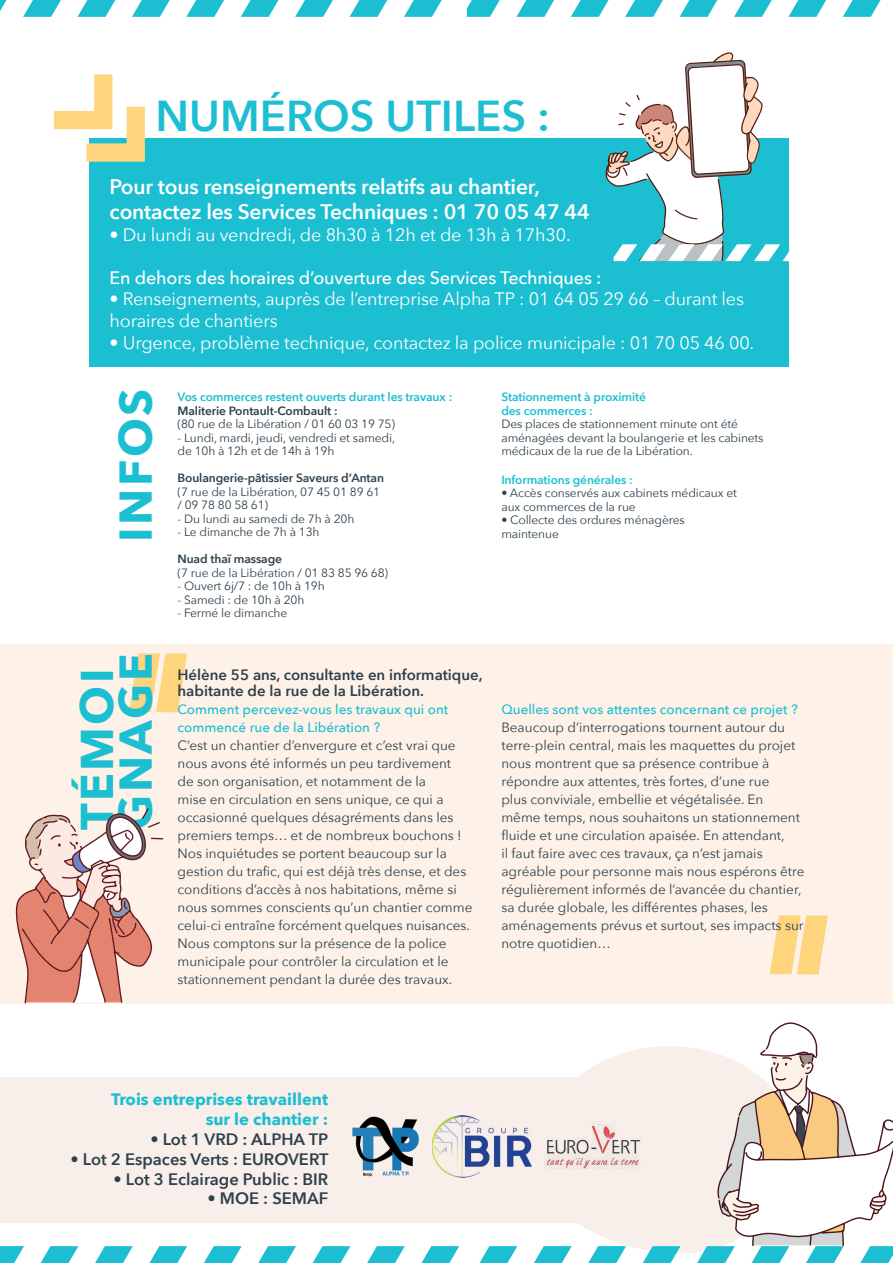
<style>
.page{position:relative;width:893px;height:1263px;background:#fff}
.page>*{position:absolute;margin:0;border:0;box-sizing:border-box;transform-origin:0 0}
.t1{font:700 45.75px/38.5px "Avenir Next";letter-spacing:.05em;color:#1cbed1}
.t2{font:600 43.2px "Avenir Next";color:#1cbed1}
.t3{font:600 21px/25.2px "Avenir Next";letter-spacing:-.01em;color:#fff}
.t4{font:18px/21.6px "Avenir Next";letter-spacing:-.01em;color:#fff}
.t5{font:500 18px "Avenir Next";letter-spacing:-.01em;color:#fff}
.t6{font:600 16.5px "Avenir Next";color:#2d404c}
.t7{font:700 16.5px/19.8px "Avenir Next";color:#1cbed1;text-align:right}
.t8{font:600 15px/16.5px "Avenir Next";color:#2d404c}
.t9{font:13.5px/18px "Avenir Next";color:#2d404c}
.t10{font:500 13.5px/18px "Avenir Next";color:#1cbed1}
.t11{font:12px/13.5px "Avenir Next";letter-spacing:-.01em;color:#2d404c}
.t12{font:600 12px/13.5px "Avenir Next";letter-spacing:-.01em;color:#1cbed1}
.t13{font:600 12px "Avenir Next";letter-spacing:-.01em;color:#2d404c}
</style>
<div class="page">
<div style="left:0;top:644px;width:893px;height:359px;background:#fef2e8"></div>
<div style="left:89px;top:139px;width:700px;height:228px;background:#1cbed1"></div>
<svg style="left:129px;top:653px;width:58px;height:59px"></svg>
<svg style="left:770px;top:915px;width:58px;height:59px"></svg>
<svg style="left:54px;top:74px;width:91px;height:88px"></svg>
<svg style="left:0;top:0;width:442px;height:17px"></svg>
<svg style="left:467px;top:0;width:414px;height:17px"></svg>
<svg style="left:0;top:1246px;width:459px;height:17px"></svg>
<svg style="left:472px;top:1022px;width:421px;height:241px"></svg>
<div style="left:0;top:1077px;width:602px;height:145px;background:#f8eeea"></div>
<img style="left:352px;top:1116px;width:67px;height:61px">
<img style="left:432px;top:1116px;width:99px;height:61px">
<img style="left:544px;top:1117px;width:99px;height:59px">
<svg style="left:605px;top:52px;width:184px;height:209px"></svg>
<svg style="left:15px;top:808px;width:149px;height:196px"></svg>
<h2 class="t2" style="left:156px;top:79px;width:396px">NUMÉROS UTILES :</h2>
<h3 class="t3" style="left:110px;top:173px;width:482px">Pour tous renseignements relatifs au chantier, contactez les Services Techniques : 01 70 05 47 44</h3>
<h3 class="t4" style="left:110px;top:223px;width:462px">• Du lundi au vendredi, de 8h30 à 12h et de 13h à 17h30.</h3>
<h3 class="t5" style="left:110px;top:262px;width:493px">En dehors des horaires d’ouverture des Services Techniques :</h3>
<h3 class="t4" style="left:110px;top:287px;width:636px">• Renseignements, auprès de l’entreprise Alpha TP : 01 64 05 29 66 – durant les horaires de chantiers</h3>
<h3 class="t4" style="left:110px;top:331px;width:646px">• Urgence, problème technique, contactez la police municipale : 01 70 05 46 00.</h3>
<p class="t12" style="left:178px;top:390px;width:276px">Vos commerces restent ouverts durant les travaux :</p>
<p class="t13" style="left:178px;top:400px;width:162px">Maliterie Pontault-Combault :</p>
<p class="t11" style="left:178px;top:417px;width:219px">(80 rue de la Libération / 01 60 03 19 75)</p>
<p class="t11" style="left:178px;top:430px;width:219px">- Lundi, mardi, jeudi, vendredi et samedi, de 10h à 12h et de 14h à 19h</p>
<p class="t13" style="left:178px;top:468px;width:208px">Boulangerie-pâtissier Saveurs d’Antan</p>
<p class="t11" style="left:178px;top:484px;width:204px">(7 rue de la Libération, 07 45 01 89 61 / 09 78 80 58 61)</p>
<p class="t11" style="left:178px;top:511px;width:178px">- Du lundi au samedi de 7h à 20h</p>
<p class="t11" style="left:178px;top:525px;width:143px">- Le dimanche de 7h à 13h</p>
<p class="t13" style="left:178px;top:549px;width:106px">Nuad thaï massage</p>
<p class="t11" style="left:178px;top:565px;width:212px">(7 rue de la Libération / 01 83 85 96 68)</p>
<p class="t11" style="left:178px;top:579px;width:149px">- Ouvert 6j/7 : de 10h à 19h</p>
<p class="t11" style="left:178px;top:592px;width:128px">- Samedi : de 10h à 20h</p>
<p class="t11" style="left:178px;top:606px;width:111px">- Fermé le dimanche</p>
<h1 class="t1" style="left:116px;top:541px;width:154px;rotate:-90deg">INFOS</h1>
<p class="t12" style="left:501px;top:390px;width:146px">Stationnement à proximité des commerces :</p>
<p class="t11" style="left:501px;top:417px;width:264px">Des places de stationnement minute ont été aménagées devant la boulangerie et les cabinets médicaux de la rue de la Libération.</p>
<p class="t12" style="left:501px;top:473px;width:133px">Informations générales :</p>
<p class="t11" style="left:501px;top:486px;width:237px">• Accès conservés aux cabinets médicaux et aux commerces de la rue</p>
<p class="t11" style="left:501px;top:513px;width:185px">• Collecte des ordures ménagères maintenue</p>
<h1 class="t1" style="left:77px;top:830px;width:178px;rotate:-90deg">TÉMOI<br>GNAGE</h1>
<p class="t8" style="left:178px;top:666px;width:307px">Hélène 55 ans, consultante en informatique, habitante de la rue de la Libération.</p>
<p class="t10" style="left:178px;top:700px;width:272px">Comment percevez-vous les travaux qui ont commencé rue de la Libération ?</p>
<p class="t9" style="left:178px;top:736px;width:296px">C’est un chantier d’envergure et c’est vrai que nous avons été informés un peu tardivement<br>de son organisation, et notamment de la<br>mise en circulation en sens unique, ce qui a occasionné quelques désagréments dans les premiers temps… et de nombreux bouchons !<br>Nos inquiétudes se portent beaucoup sur la gestion du trafic, qui est déjà très dense, et des conditions d’accès à nos habitations, même si nous sommes conscients qu’un chantier comme celui-ci entraîne forcément quelques nuisances.<br>Nous comptons sur la présence de la police municipale pour contrôler la circulation et le stationnement pendant la durée des travaux.</p>
<p class="t10" style="left:501px;top:700px;width:298px">Quelles sont vos attentes concernant ce projet ?</p>
<p class="t9" style="left:501px;top:718px;width:304px">Beaucoup d’interrogations tournent autour du terre-plein central, mais les maquettes du projet nous montrent que sa présence contribue à répondre aux attentes, très fortes, d’une rue<br>plus conviviale, embellie et végétalisée. En même temps, nous souhaitons un stationnement fluide et une circulation apaisée. En attendant,<br>il faut faire avec ces travaux, ça n’est jamais agréable pour personne mais nous espérons être régulièrement informés de l’avancée du chantier, sa durée globale, les différentes phases, les aménagements prévus et surtout, ses impacts sur notre quotidien…</p>
<p class="t7" style="left:111px;top:1089px;width:218px">Trois entreprises travaillent sur le chantier :</p>
<p class="t6" style="left:150px;top:1125px;width:179px">• Lot 1 VRD : ALPHA TP</p>
<p class="t6" style="left:71px;top:1145px;width:260px">• Lot 2 Espaces Verts : EUROVERT</p>
<p class="t6" style="left:113px;top:1164px;width:216px">• Lot 3 Eclairage Public : BIR</p>
<p class="t6" style="left:207px;top:1184px;width:122px">• MOE : SEMAF</p>
</div>
